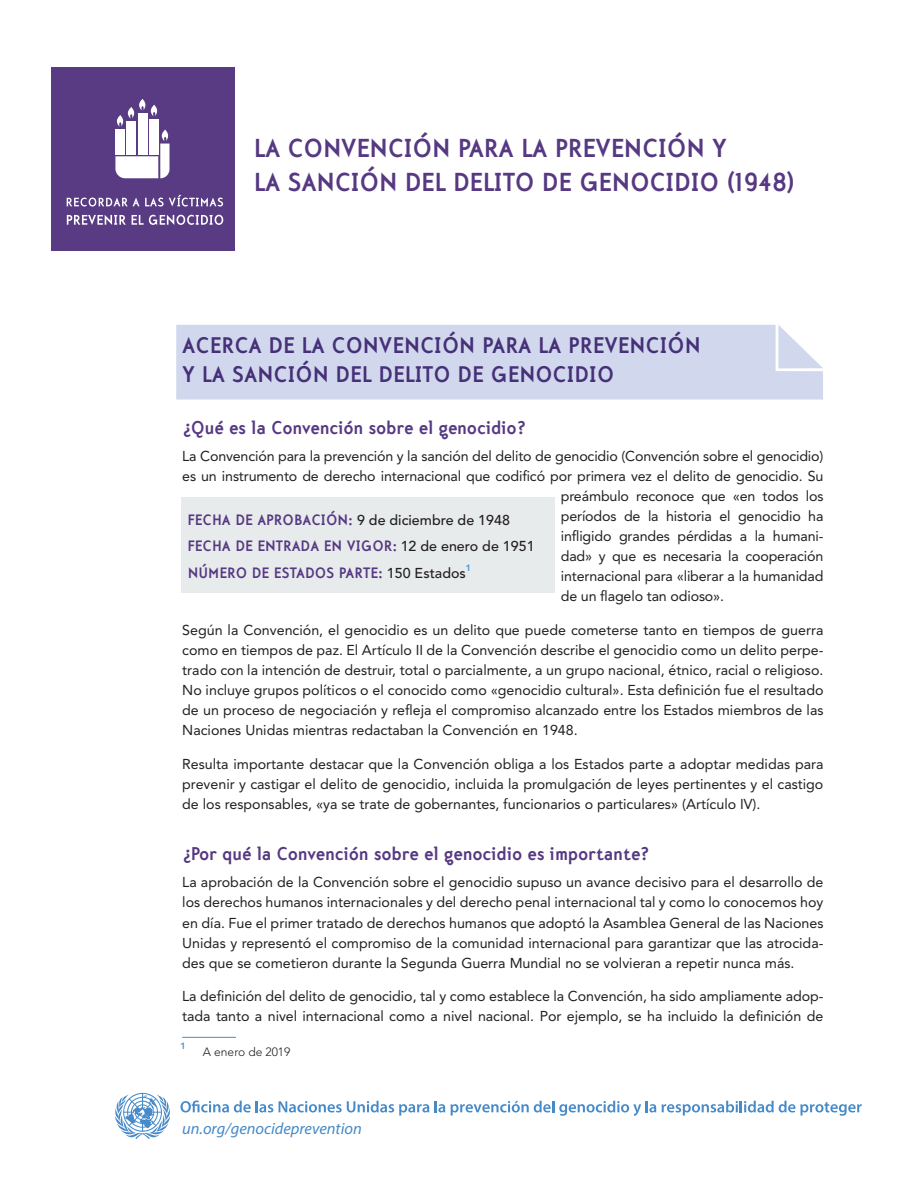
<style>
.page{position:relative;width:918px;height:1188px;background:#fff}
.page>*{position:absolute;margin:0;border:0;box-sizing:border-box;transform-origin:0 0}
.t1{font:700 28.5px/34.2px "Mercury";letter-spacing:-.01em;color:#563982}
.t2{font:700 24.75px/29.7px "Mercury";color:#563982}
.t3{font:700 20.25px "Mercury";letter-spacing:-.01em;color:#563982}
.box_text{font:700 16.5px "Mercury";color:#563982}
.t4{font:italic 16.35px "Myriad Pro";color:#468ac9}
.t5{font:14.25px/20.1px "Avenir LT Std";letter-spacing:-.01em;color:#231f20;text-align:justify}
.footnote_para{font:300 12px "Avenir LT Std";color:#231f20}
.box_text-2{font:800 9px "Avenir LT Std";color:#3f90cd}
.footnote_para-2{font:800 9px "Avenir LT Std";color:#3f90cd}
.s1{font-family:"Avenir LT Std";font-weight:500;font-size:14.25px;color:#231f20}
</style>
<div class="page">
<div style="left:51px;top:67px;width:184px;height:183px;background:#593b83"></div>
<svg style="left:115px;top:99px;width:55px;height:79px"></svg>
<div style="left:127px;top:121px;width:9px;height:33px;background:#fff"></div>
<div style="left:149px;top:119px;width:9px;height:35px;background:#fff"></div>
<svg style="left:67px;top:198px;width:72px;height:9px"></svg>
<svg style="left:145px;top:195px;width:78px;height:12px"></svg>
<svg style="left:67px;top:215px;width:59px;height:10px"></svg>
<svg style="left:132px;top:215px;width:91px;height:10px"></svg>
<svg style="left:115px;top:1093px;width:55px;height:46px"></svg>
<svg style="left:181px;top:1101px;width:92px;height:12px"></svg>
<svg style="left:279px;top:1101px;width:150px;height:15px"></svg>
<svg style="left:435px;top:1101px;width:10px;height:12px"></svg>
<svg style="left:451px;top:1101px;width:205px;height:15px"></svg>
<svg style="left:662px;top:1101px;width:200px;height:15px"></svg>
<div style="left:176px;top:325px;width:647px;height:75px;background:#d1d8ed"></div>
<svg style="left:778px;top:325px;width:45px;height:43px"></svg>
<div style="left:181px;top:498px;width:373px;height:95px;background:#e8ebec"></div>
<hr style="left:182px;top:1037px;width:54px;height:1px;background:#3f90cd">
<h1 class="t1" style="left:254px;top:131px;width:543px">LA CONVENCIÓN PARA LA PREVENCIÓN Y<br>LA SANCIÓN DEL DELITO DE GENOCIDIO (1948)</h1>
<h2 class="t2" style="left:182px;top:330px;width:520px">ACERCA DE LA CONVENCIÓN PARA LA PREVENCIÓN<br>Y LA SANCIÓN DEL DELITO DE GENOCIDIO</h2>
<h3 class="t3" style="left:182px;top:416px;width:345px">¿Qué es la Convención sobre el genocidio?</h3>
<p class="t5" style="left:182px;top:446px;width:643px">La Convención para la prevención y la sanción del delito de genocidio (Convención sobre el genocidio)</p>
<p class="t5" style="left:182px;top:466px;width:643px">es un instrumento de derecho internacional que codificó por primera vez el delito de genocidio. Su</p>
<p class="t5" style="left:561px;top:486px;width:264px">preámbulo reconoce que «en todos los</p>
<p class="t5" style="left:561px;top:506px;width:264px">períodos de la historia el genocidio ha</p>
<p class="t5" style="left:561px;top:526px;width:264px">infligido grandes pérdidas a la humani-</p>
<p class="t5" style="left:561px;top:546px;width:264px">dad» y que es necesaria la cooperación</p>
<p class="t5" style="left:561px;top:566px;width:264px">internacional para «liberar a la humanidad</p>
<p class="t5" style="left:561px;top:586px;width:165px">de un flagelo tan odioso».</p>
<p class="t5" style="left:182px;top:620px;width:643px">Según la Convención, el genocidio es un delito que puede cometerse tanto en tiempos de guerra como en tiempos de paz. El Artículo II de la Convención describe el genocidio como un delito perpe&shy;trado con la intención de destruir, total o parcialmente, a un grupo nacional, étnico, racial o religioso.<br>No incluye grupos políticos o el conocido como «genocidio cultural». Esta definición fue el resultado de un proceso de negociación y refleja el compromiso alcanzado entre los Estados miembros de las Naciones Unidas mientras redactaban la Convención en 1948.</p>
<p class="t5" style="left:182px;top:754px;width:643px">Resulta importante destacar que la Convención obliga a los Estados parte a adoptar medidas para prevenir y castigar el delito de genocidio, incluida la promulgación de leyes pertinentes y el castigo de los responsables, «ya se trate de gobernantes, funcionarios o particulares» (Artículo IV).</p>
<h3 class="t3" style="left:182px;top:843px;width:469px">¿Por qué la Convención sobre el genocidio es importante?</h3>
<p class="t5" style="left:182px;top:872px;width:643px">La aprobación de la Convención sobre el genocidio supuso un avance decisivo para el desarrollo de los derechos humanos internacionales y del derecho penal internacional tal y como lo conocemos hoy en día. Fue el primer tratado de derechos humanos que adoptó la Asamblea General de las Naciones Unidas y representó el compromiso de la comunidad internacional para garantizar que las atrocida&shy;des que se cometieron durante la Segunda Guerra Mundial no se volvieran a repetir nunca más.</p>
<p class="t5" style="left:182px;top:986px;width:643px">La definición del delito de genocidio, tal y como establece la Convención, ha sido ampliamente adop&shy;tada tanto a nivel internacional como a nivel nacional. Por ejemplo, se ha incluido la definición de</p>
<p class="box_text" style="left:188px;top:510px;width:324px">FECHA DE APROBACIÓN: <span class="s1">9 de diciembre de 1948</span></p>
<p class="box_text" style="left:188px;top:537px;width:348px">FECHA DE ENTRADA EN VIGOR: <span class="s1">12 de enero de 1951</span></p>
<p class="box_text" style="left:188px;top:563px;width:280px">NÚMERO DE ESTADOS PARTE: <span class="s1">150 Estados</span></p>
<p class="box_text-2" style="left:466px;top:563px;width:7px">1</p>
<p class="footnote_para-2" style="left:180px;top:1041px;width:7px">1</p>
<p class="footnote_para" style="left:203px;top:1045px;width:89px">A enero de 2019</p>
<p class="t4" style="left:182px;top:1119px;width:181px">un.org/genocideprevention</p>
</div>
